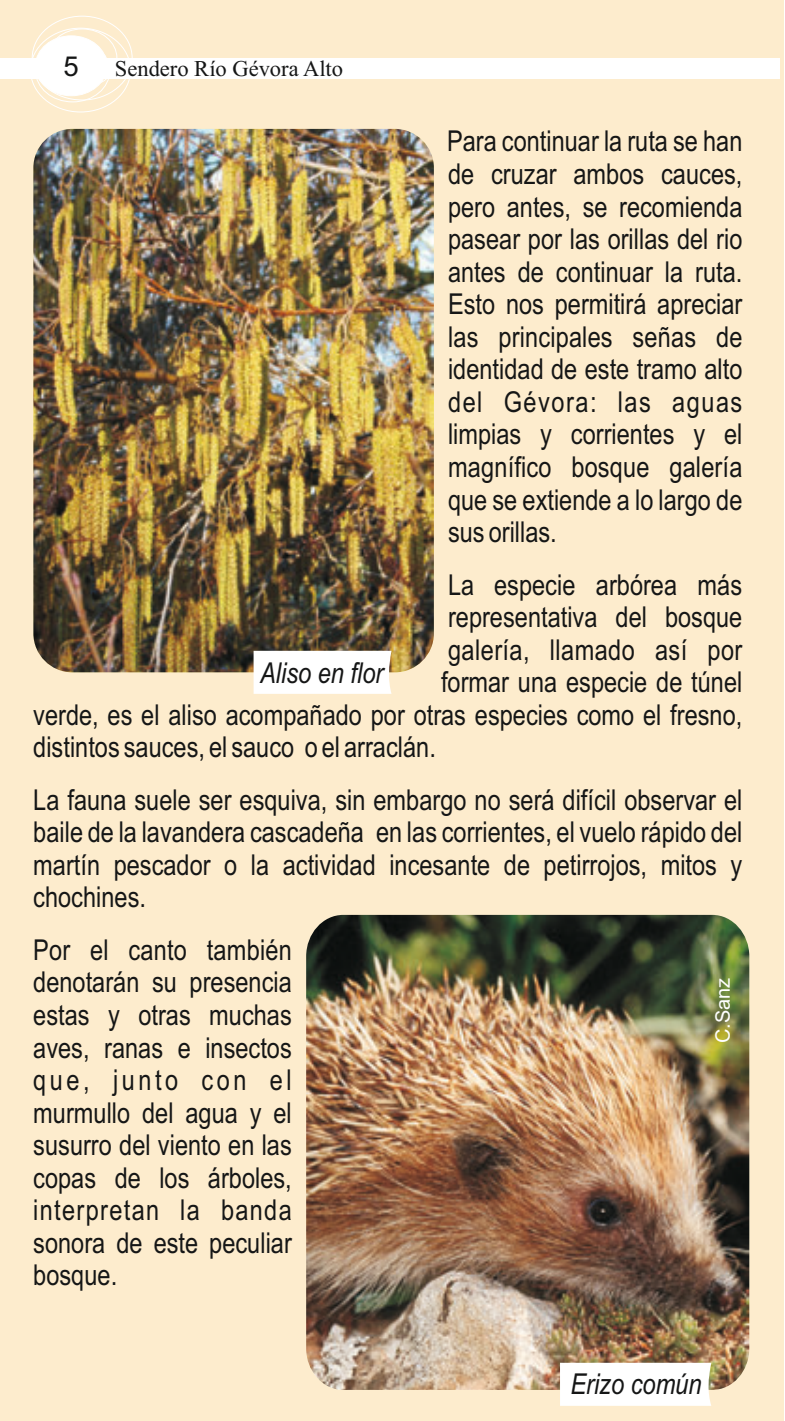
<style>
.page{position:relative;width:785px;height:1421px;background:#fff}
.page>*{position:absolute;margin:0;border:0;box-sizing:border-box;transform-origin:0 0}
.t1{font:28.75px/32.5px "Arial Narrow";color:#151616;text-align:justify}
.t2{font:italic 28.75px "Arial Narrow";color:#151616}
.t3{font:27.5px "Arial";color:#151616}
.t4{font:22.5px "Times New Roman";color:#151616}
.t5{font:20px "Arial";color:#fff}
</style>
<div class="page">
<div style="left:0;top:0;width:783px;height:1421px;background:#fdeccd"></div>
<img style="left:33px;top:129px;width:401px;height:543px;border-radius:39px">
<img style="left:306px;top:915px;width:443px;height:475px">
<div style="left:253px;top:651px;width:138px;height:43px;background:#fff"></div>
<div style="left:560px;top:1363px;width:151px;height:43px;background:#fff"></div>
<div style="left:0;top:58px;width:779px;height:21px;background:#fff"></div>
<div style="left:35px;top:36px;width:72px;height:60px;background:#fff;border:1px solid #fff;border-radius:50%"></div>
<div style="left:47px;top:29px;width:70px;height:58px;border:1px solid #fff;border-radius:50%"></div>
<p class="t3" style="left:64px;top:56px;width:17px">5</p>
<p class="t4" style="left:115px;top:60px;width:230px">Sendero Río Gévora Alto</p>
<p class="t1" style="left:447px;top:128px;width:297px">Para continuar la ruta se han de cruzar ambos cauces, pero antes, se recomienda pasear por las orillas del rio antes de continuar la ruta.<br>Esto nos permitirá apreciar las principales señas de identidad de este tramo alto del Gévora: las aguas limpias y corrientes y el magnífico bosque galería que se extiende a lo largo de sus orillas.</p>
<p class="t1" style="left:448px;top:571px;width:295px">La especie arbórea más</p>
<p class="t1" style="left:448px;top:603px;width:296px">representativa del bosque</p>
<p class="t1" style="left:448px;top:636px;width:296px">galería, llamado así por</p>
<p class="t1" style="left:441px;top:668px;width:303px">formar una especie de túnel</p>
<p class="t1" style="left:33px;top:701px;width:710px">verde, es el aliso acompañado por otras especies como el fresno,</p>
<p class="t1" style="left:33px;top:734px;width:404px">distintos sauces, el sauco o el arraclán.</p>
<p class="t1" style="left:33px;top:786px;width:710px">La fauna suele ser esquiva, sin embargo no será difícil observar el baile de la lavandera cascadeña en las corrientes, el vuelo rápido del martín pescador o la actividad incesante de petirrojos, mitos y chochines.</p>
<p class="t1" style="left:33px;top:936px;width:260px">Por el canto también denotarán su presencia estas y otras muchas aves, ranas e insectos que, junto con el murmullo del agua y el susurro del viento en las copas de los árboles, interpretan la banda sonora de este peculiar bosque.</p>
<p class="t2" style="left:260px;top:662px;width:125px">Aliso en flor</p>
<p class="t5" style="left:715px;top:1043px;width:67px;rotate:-90deg">C.Sanz</p>
<p class="t2" style="left:570px;top:1373px;width:133px">Erizo común</p>
</div>
